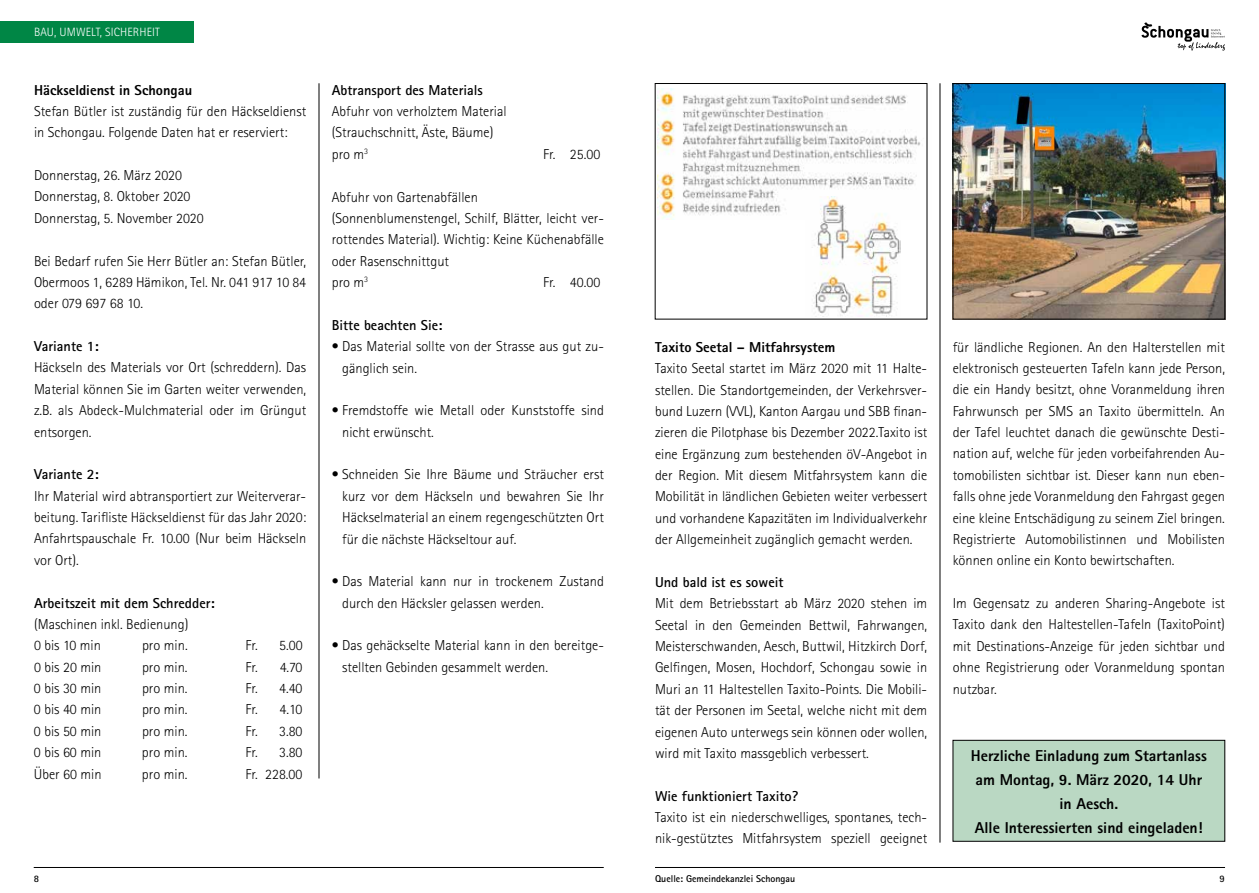
<style>
.page{position:relative;width:1259px;height:893px;background:#fff}
.page>*{position:absolute;margin:0;border:0;box-sizing:border-box;transform-origin:0 0}
.t1{font:800 15.75px/24px "Rotis Sans Serif";color:#000;text-align:center}
.t2{font:300 14.4px/21.3px "Rotis Sans Serif";color:#000}
.t3{font:700 14.4px "Rotis Sans Serif";color:#000}
.t4{font:800 14.4px "Rotis Sans Serif";color:#000}
.t5{font:300 12px "Rotis Sans Serif";letter-spacing:.01em;color:#fff}
.t6{font:700 9.9px "Rotis Sans Serif";color:#000}
</style>
<div class="page">
<img style="left:658px;top:88px;width:270px;height:132px">
<img style="left:805px;top:196px;width:96px;height:121px">
<hr style="left:34px;top:867px;width:570px;height:1px;background:#000">
<hr style="left:319px;top:83px;width:1px;height:695px;background:#000">
<div style="left:0;top:21px;width:193px;height:22px;background:#008645"></div>
<hr style="left:939px;top:83px;width:1px;height:760px;background:#000">
<hr style="left:655px;top:867px;width:570px;height:1px;background:#000">
<div style="left:953px;top:740px;width:271px;height:101px;background:#bad8c3"></div>
<div style="left:952px;top:740px;width:273px;height:101px;border:1px solid #000"></div>
<img style="left:954px;top:85px;width:269px;height:232px">
<div style="left:952px;top:83px;width:273px;height:236px;border:1px solid #000"></div>
<svg style="left:1141px;top:22px;width:84px;height:29px"></svg>
<p class="t5" style="left:34px;top:26px;width:127px">BAU, UMWELT, SICHERHEIT</p>
<p class="t4" style="left:34px;top:80px;width:160px">Häckseldienst in Schongau</p>
<p class="t2" style="left:34px;top:100px;width:274px">Stefan Bütler ist zuständig für den Häckseldienst in Schongau. Folgende Daten hat er reserviert:</p>
<p class="t2" style="left:34px;top:165px;width:171px">Donnerstag, 26. März 2020<br>Donnerstag, 8. Oktober 2020<br>Donnerstag, 5. November 2020</p>
<p class="t2" style="left:34px;top:250px;width:274px;text-align:justify">Bei Bedarf rufen Sie Herr Bütler an: Stefan Bütler, Obermoos 1, 6289 Hämikon, Tel. Nr. 041 917 10 84 oder 079 697 68 10.</p>
<p class="t3" style="left:34px;top:337px;width:66px">Variante 1:</p>
<p class="t2" style="left:34px;top:357px;width:274px;text-align:justify">Häckseln des Materials vor Ort (schreddern). Das Material können Sie im Garten weiter verwenden, z.B. als Abdeck-Mulchmaterial oder im Grüngut entsorgen.</p>
<p class="t3" style="left:34px;top:465px;width:66px">Variante 2:</p>
<p class="t2" style="left:34px;top:485px;width:274px;text-align:justify">Ihr Material wird abtransportiert zur Weiterverar&shy;beitung. Tarifliste Häckseldienst für das Jahr 2020:<br>Anfahrtspauschale Fr. 10.00 (Nur beim Häckseln vor Ort).</p>
<p class="t3" style="left:34px;top:594px;width:182px">Arbeitszeit mit dem Schredder:</p>
<p class="t2" style="left:34px;top:613px;width:156px">(Maschinen inkl. Bedienung)<br>0 bis 10 min</p>
<p class="t2" style="left:142px;top:635px;width:47px">pro min.</p>
<p class="t2" style="left:246px;top:635px;width:58px">Fr. 5.00</p>
<p class="t2" style="left:34px;top:656px;width:69px">0 bis 20 min</p>
<p class="t2" style="left:142px;top:656px;width:47px">pro min.</p>
<p class="t2" style="left:245px;top:656px;width:58px">Fr. 4.70</p>
<p class="t2" style="left:34px;top:678px;width:69px">0 bis 30 min</p>
<p class="t2" style="left:142px;top:678px;width:47px">pro min.</p>
<p class="t2" style="left:245px;top:678px;width:58px">Fr. 4.40</p>
<p class="t2" style="left:34px;top:699px;width:69px">0 bis 40 min</p>
<p class="t2" style="left:142px;top:699px;width:47px">pro min.</p>
<p class="t2" style="left:245px;top:699px;width:58px">Fr. 4.10</p>
<p class="t2" style="left:34px;top:720px;width:69px">0 bis 50 min</p>
<p class="t2" style="left:142px;top:720px;width:47px">pro min.</p>
<p class="t2" style="left:245px;top:720px;width:58px">Fr. 3.80</p>
<p class="t2" style="left:34px;top:742px;width:69px">0 bis 60 min</p>
<p class="t2" style="left:142px;top:742px;width:47px">pro min.</p>
<p class="t2" style="left:245px;top:742px;width:58px">Fr. 3.80</p>
<p class="t2" style="left:34px;top:763px;width:69px">Über 60 min</p>
<p class="t2" style="left:142px;top:763px;width:47px">pro min.</p>
<p class="t2" style="left:245px;top:763px;width:58px">Fr. 228.00</p>
<p class="t3" style="left:332px;top:81px;width:153px">Abtransport des Materials</p>
<p class="t2" style="left:332px;top:101px;width:176px">Abfuhr von verholztem Material (Strauchschnitt, Äste, Bäume) pro m<sup>3</sup></p>
<p class="t2" style="left:543px;top:143px;width:58px">Fr. 25.00</p>
<p class="t2" style="left:332px;top:186px;width:274px">Abfuhr von Gartenabfällen (Sonnenblumenstengel, Schilf, Blätter, leicht ver&shy;rottendes Material). Wichtig: Keine Küchenabfälle oder Rasenschnittgut<br>pro m<sup>3</sup></p>
<p class="t2" style="left:543px;top:272px;width:58px">Fr. 40.00</p>
<p class="t3" style="left:332px;top:316px;width:112px">Bitte beachten Sie:</p>
<p class="t2" style="left:342px;top:336px;width:263px;text-indent:-10px">• Das Material sollte von der Strasse aus gut zu&shy;gänglich sein.</p>
<p class="t2" style="left:342px;top:400px;width:263px;text-indent:-10px">• Fremdstoffe wie Metall oder Kunststoffe sind nicht erwünscht.</p>
<p class="t2" style="left:342px;top:464px;width:263px;text-align:justify;text-indent:-10px">• Schneiden Sie Ihre Bäume und Sträucher erst kurz vor dem Häckseln und bewahren Sie Ihr Häckselmaterial an einem regengeschützten Ort für die nächste Häckseltour auf.</p>
<p class="t2" style="left:342px;top:571px;width:263px;text-indent:-10px">• Das Material kann nur in trockenem Zustand durch den Häcksler gelassen werden.</p>
<p class="t2" style="left:342px;top:635px;width:263px;text-indent:-10px">• Das gehäckselte Material kann in den bereitge&shy;stellten Gebinden gesammelt werden.</p>
<p class="t4" style="left:655px;top:338px;width:182px">Taxito Seetal – Mitfahrsystem</p>
<p class="t2" style="left:655px;top:358px;width:274px;text-align:justify">Taxito Seetal startet im März 2020 mit 11 Halte&shy;stellen. Die Standortgemeinden, der Verkehrsver&shy;bund Luzern (VVL), Kanton Aargau und SBB finan&shy;zieren die Pilotphase bis Dezember 2022.Taxito ist eine Ergänzung zum bestehenden öV-Angebot in der Region. Mit diesem Mitfahrsystem kann die Mobilität in ländlichen Gebieten weiter verbessert und vorhandene Kapazitäten im Individualverkehr der Allgemeinheit zugänglich gemacht werden.</p>
<p class="t3" style="left:655px;top:573px;width:130px">Und bald ist es soweit</p>
<p class="t2" style="left:655px;top:593px;width:274px;text-align:justify">Mit dem Betriebsstart ab März 2020 stehen im Seetal in den Gemeinden Bettwil, Fahrwangen, Meisterschwanden, Aesch, Buttwil, Hitzkirch Dorf, Gelfingen, Mosen, Hochdorf, Schongau sowie in Muri an 11 Haltestellen Taxito-Points. Die Mobili&shy;tät der Personen im Seetal, welche nicht mit dem eigenen Auto unterwegs sein können oder wollen, wird mit Taxito massgeblich verbessert.</p>
<p class="t3" style="left:655px;top:787px;width:145px">Wie funktioniert Taxito?</p>
<p class="t2" style="left:655px;top:806px;width:274px">Taxito ist ein niederschwelliges, spontanes, tech&shy;nik-gestütztes Mitfahrsystem speziell geeignet</p>
<p class="t2" style="left:952px;top:336px;width:274px;text-align:justify">für ländliche Regionen. An den Halterstellen mit elektronisch gesteuerten Tafeln kann jede Person, die ein Handy besitzt, ohne Voranmeldung ihren Fahrwunsch per SMS an Taxito übermitteln. An der Tafel leuchtet danach die gewünschte Desti&shy;nation auf, welche für jeden vorbeifahrenden Au&shy;tomobilisten sichtbar ist. Dieser kann nun eben&shy;falls ohne jede Voranmeldung den Fahrgast gegen eine kleine Entschädigung zu seinem Ziel bringen.<br>Registrierte Automobilistinnen und Mobilisten können online ein Konto bewirtschaften.</p>
<p class="t2" style="left:952px;top:592px;width:274px;text-align:justify">Im Gegensatz zu anderen Sharing-Angebote ist Taxito dank den Haltestellen-Tafeln (TaxitoPoint) mit Destinations-Anzeige für jeden sichtbar und ohne Registrierung oder Voranmeldung spontan nutzbar.</p>
<p class="t1" style="left:971px;top:743px;width:237px">Herzliche Einladung zum Startanlass am Montag, 9. März 2020, 14 Uhr in Aesch.<br>Alle Interessierten sind eingeladen!</p>
<p class="t6" style="left:34px;top:872px;width:7px">8</p>
<p class="t6" style="left:655px;top:872px;width:142px">Quelle: Gemeindekanzlei Schongau</p>
<p class="t6" style="left:1219px;top:872px;width:7px">9</p>
</div>
